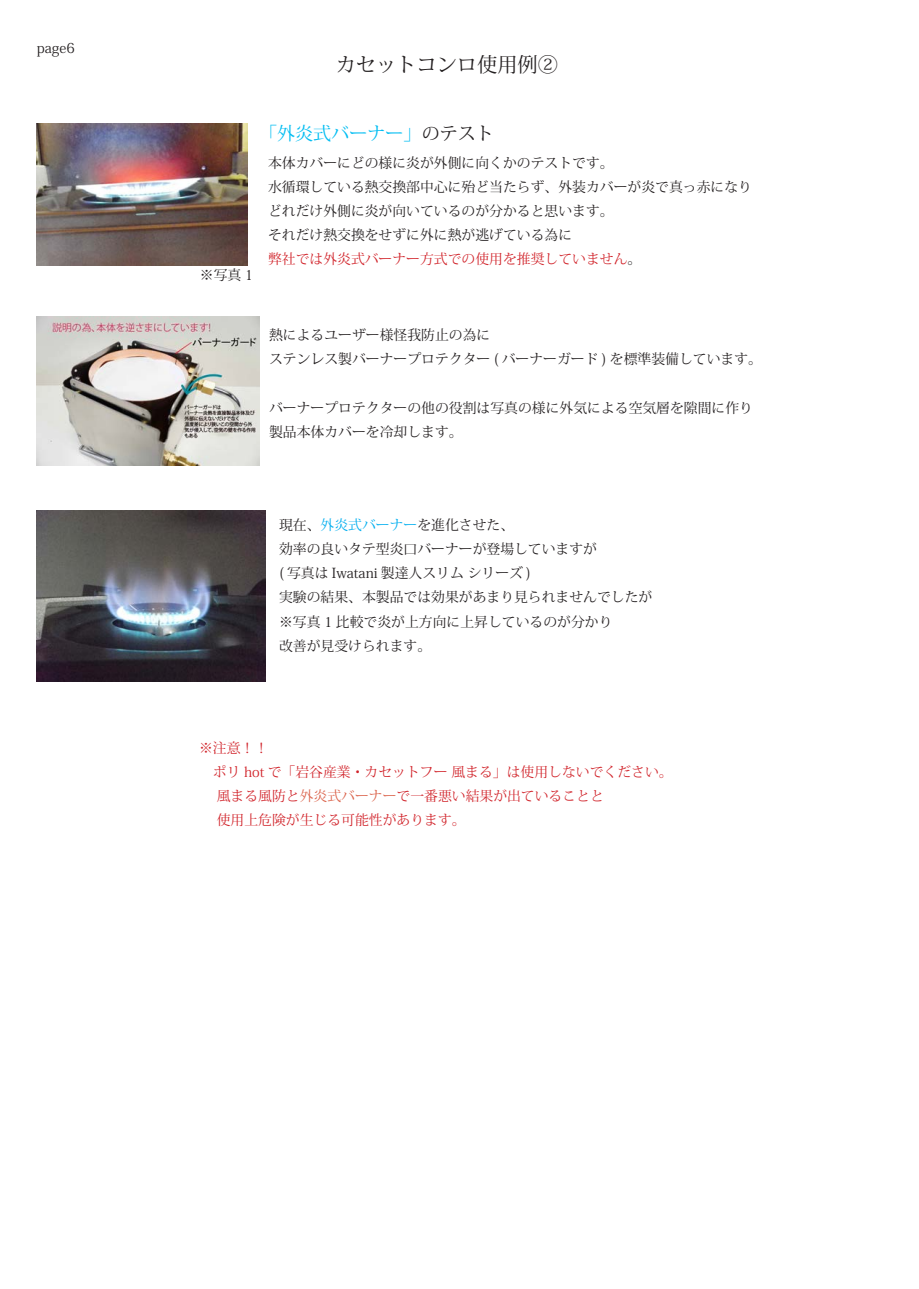
<style>
.page{position:relative;width:919px;height:1289px;background:#fff}
.page>*{position:absolute;margin:0;border:0;box-sizing:border-box;transform-origin:0 0}
.t1{font:20.25px "Koz Min Pro";color:#231f20}
.t2{font:18px "Koz Min Pro";color:#01bdf2}
.t3{font:13.8px/24.2px "Koz Min Pro";color:#231f20}
.t4{font:13.8px/24.2px "Koz Min Pro";color:#d1232a}
.s1{color:#231f20}
.s2{color:#d1232a}
.s3{color:#00aeef}
.s4{color:#db634b}
</style>
<div class="page">
<img style="left:37px;top:123px;width:211px;height:142px">
<img style="left:37px;top:510px;width:228px;height:171px">
<img style="left:37px;top:317px;width:222px;height:148px">
<p class="t3" style="left:37px;top:35px;width:40px">page6</p>
<p class="t1" style="left:335px;top:50px;width:224px">カセットコンロ使用例②</p>
<p class="t3" style="left:200px;top:262px;width:55px">※写真 1</p>
<p class="t2" style="left:259px;top:120px;width:236px">「外炎式バーナー」<span class="s1">のテスト</span></p>
<p class="t3" style="left:268px;top:150px;width:485px">本体カバーにどの様に炎が外側に向くかのテストです。<br>水循環している熱交換部中心に殆ど当たらず、外装カバーが炎で真っ赤になりどれだけ外側に炎が向いているのが分かると思います。<br>それだけ熱交換をせずに外に熱が逃げている為に<br><span class="s2">弊社では外炎式バーナー方式での使用を推奨していません</span>。</p>
<p class="t3" style="left:269px;top:322px;width:494px">熱によるユーザー様怪我防止の為に<br>ステンレス製バーナープロテクター ( バーナーガード ) を標準装備しています。</p>
<p class="t3" style="left:269px;top:395px;width:485px">バーナープロテクターの他の役割は写真の様に外気による空気層を隙間に作り製品本体カバーを冷却します。</p>
<p class="t3" style="left:279px;top:512px;width:375px">現在、<span class="s3">外炎式バーナー</span>を進化させた、<br>効率の良いタテ型炎口バーナーが登場していますが<br>( 写真は Iwatani 製達人スリム シリーズ )<br>実験の結果、本製品では効果があまり見られませんでしたが※写真 1 比較で炎が上方向に上昇しているのが分かり<br>改善が見受けられます。</p>
<p class="t4" style="left:199px;top:735px;width:475px">※注意！！<br>　ポリ hot で「岩谷産業・カセットフー 風まる」は使用しないでください。　 風まる風防と<span class="s4">外炎式バーナー</span>で一番悪い結果が出ていることと<br>　 使用上危険が生じる可能性があります。　</p>
</div>
